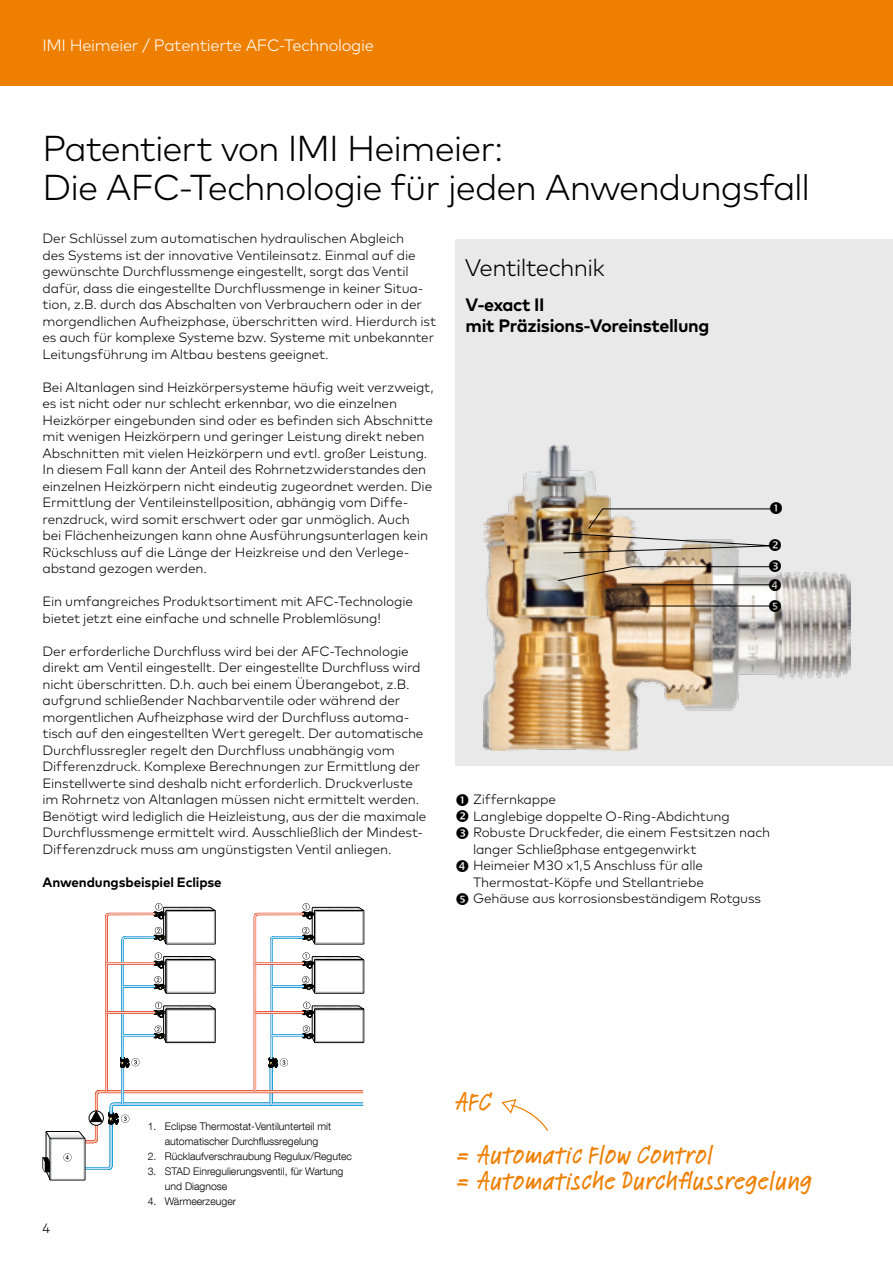
<style>
.page{position:relative;width:893px;height:1263px;background:#fff}
.page>*{position:absolute;margin:0;border:0;box-sizing:border-box;transform-origin:0 0}
.t1{font:300 36px/39px "Mark Pro";letter-spacing:-.03em;color:#000}
.t2{font:500 26.4px/52.8px "Feltpen Com";letter-spacing:.005em;color:#ee7f00}
.t3{font:300 24px "Mark Pro";letter-spacing:-.03em;color:#000}
.t4{font:700 18px/21px "Mark Pro";letter-spacing:-.02em;color:#000}
.t5{font:300 16.5px "Mark Pro";letter-spacing:-.02em;color:#fff}
.t6{font:300 13.5px/16.5px "Mark Pro";letter-spacing:-.01em;color:#000}
.t7{font:700 13.5px "Mark Pro";letter-spacing:-.01em;color:#000}
.t8{font:300 10.5px/15px "Helvetica Neue LT Com";color:#000;text-align:center}
</style>
<div class="page">
<div style="left:455px;top:239px;width:438px;height:526px;background:#e9e9ea"></div>
<svg style="left:43px;top:903px;width:322px;height:277px"></svg>
<img style="left:484px;top:445px;width:366px;height:306px">
<hr style="left:617px;top:606px;width:155px;height:1px;background:#000">
<svg style="left:501px;top:1099px;width:48px;height:32px"></svg>
<div style="left:0;top:0;width:893px;height:85px;background:#ee7f00"></div>
<svg style="left:769px;top:600px;width:12px;height:12px"></svg>
<img style="left:557px;top:560px;width:224px;height:30px">
<img style="left:563px;top:502px;width:225px;height:52px">
<p class="t5" style="left:43px;top:33px;width:333px">IMI Heimeier / Patentierte AFC-Technologie</p>
<h1 class="t1" style="left:43px;top:126px;width:769px">Patentiert von IMI Heimeier:<br>Die AFC-Technologie für jeden Anwendungsfall</h1>
<p class="t6" style="left:43px;top:229px;width:395px">Der Schlüssel zum automatischen hydraulischen Abgleich<br>des Systems ist der innovative Ventileinsatz. Einmal auf die gewünschte Durchflussmenge eingestellt, sorgt das Ventil dafür, dass die eingestellte Durchflussmenge in keiner Situa&shy;tion, z.B. durch das Abschalten von Verbrauchern oder in der morgendlichen Aufheizphase, überschritten wird. Hierdurch ist es auch für komplexe Systeme bzw. Systeme mit unbekannter Leitungsführung im Altbau bestens geeignet.</p>
<p class="t6" style="left:43px;top:377px;width:393px">Bei Altanlagen sind Heizkörpersysteme häufig weit verzweigt, es ist nicht oder nur schlecht erkennbar, wo die einzelnen Heizkörper eingebunden sind oder es befinden sich Abschnitte mit wenigen Heizkörpern und geringer Leistung direkt neben Abschnitten mit vielen Heizkörpern und evtl. großer Leistung.<br>In diesem Fall kann der Anteil des Rohrnetzwiderstandes den einzelnen Heizkörpern nicht eindeutig zugeordnet werden. Die Ermittlung der Ventileinstellposition, abhängig vom Diffe&shy;renzdruck, wird somit erschwert oder gar unmöglich. Auch<br>bei Flächenheizungen kann ohne Ausführungsunterlagen kein Rückschluss auf die Länge der Heizkreise und den Verlege&shy;abstand gezogen werden.</p>
<p class="t6" style="left:43px;top:592px;width:372px">Ein umfangreiches Produktsortiment mit AFC-Technologie bietet jetzt eine einfache und schnelle Problemlösung!</p>
<p class="t6" style="left:43px;top:641px;width:385px">Der erforderliche Durchfluss wird bei der AFC-Technologie direkt am Ventil eingestellt. Der eingestellte Durchfluss wird nicht überschritten. D.h. auch bei einem Überangebot, z.B. aufgrund schließender Nachbarventile oder während der morgentlichen Aufheizphase wird der Durchfluss automa&shy;tisch auf den eingestellten Wert geregelt. Der automatische Durchflussregler regelt den Durchfluss unabhängig vom Differenzdruck. Komplexe Berechnungen zur Ermittlung der Einstellwerte sind deshalb nicht erforderlich. Druckverluste im Rohrnetz von Altanlagen müssen nicht ermittelt werden.<br>Benötigt wird lediglich die Heizleistung, aus der die maximale Durchflussmenge ermittelt wird. Ausschließlich der Mindest-Differenzdruck muss am ungünstigsten Ventil anliegen.</p>
<p class="t7" style="left:43px;top:871px;width:181px">Anwendungsbeispiel Eclipse</p>
<h3 class="t3" style="left:465px;top:250px;width:142px">Ventiltechnik</h3>
<h3 class="t4" style="left:466px;top:293px;width:245px">V-exact II<br>mit Präzisions-Voreinstellung</h3>
<p class="t6" style="left:473px;top:790px;width:299px">Ziffernkappe<br>Langlebige doppelte O-Ring-Abdichtung Robuste Druckfeder, die einem Festsitzen nach langer Schließphase entgegenwirkt<br>Heimeier M 30 x 1,5 Anschluss für alle Thermostat-Köpfe und Stellantriebe<br>Gehäuse aus korrosionsbeständigem Rotguss</p>
<p class="t6" style="left:43px;top:1219px;width:9px">4</p>
<p class="t8" style="left:148px;top:1119px;width:185px">1. Eclipse Thermostat-Ventilunterteil mit automatischer Durchflussregelung</p>
<p class="t8" style="left:148px;top:1149px;width:206px">2. Rücklaufverschraubung Regulux/Regutec</p>
<p class="t8" style="left:165px;top:1164px;width:180px;text-align:left;text-indent:-17px">3. STAD Einregulierungsventil, für Wartung und Diagnose</p>
<p class="t8" style="left:148px;top:1194px;width:90px">4. Wärmeerzeuger</p>
<h2 class="t2" style="left:455px;top:1075px;width:259px">AFC<br>= Automatic Flow Control</h2>
<h2 class="t2" style="left:455px;top:1155px;width:359px">= Automatische Durchflussregelung</h2>
</div>
